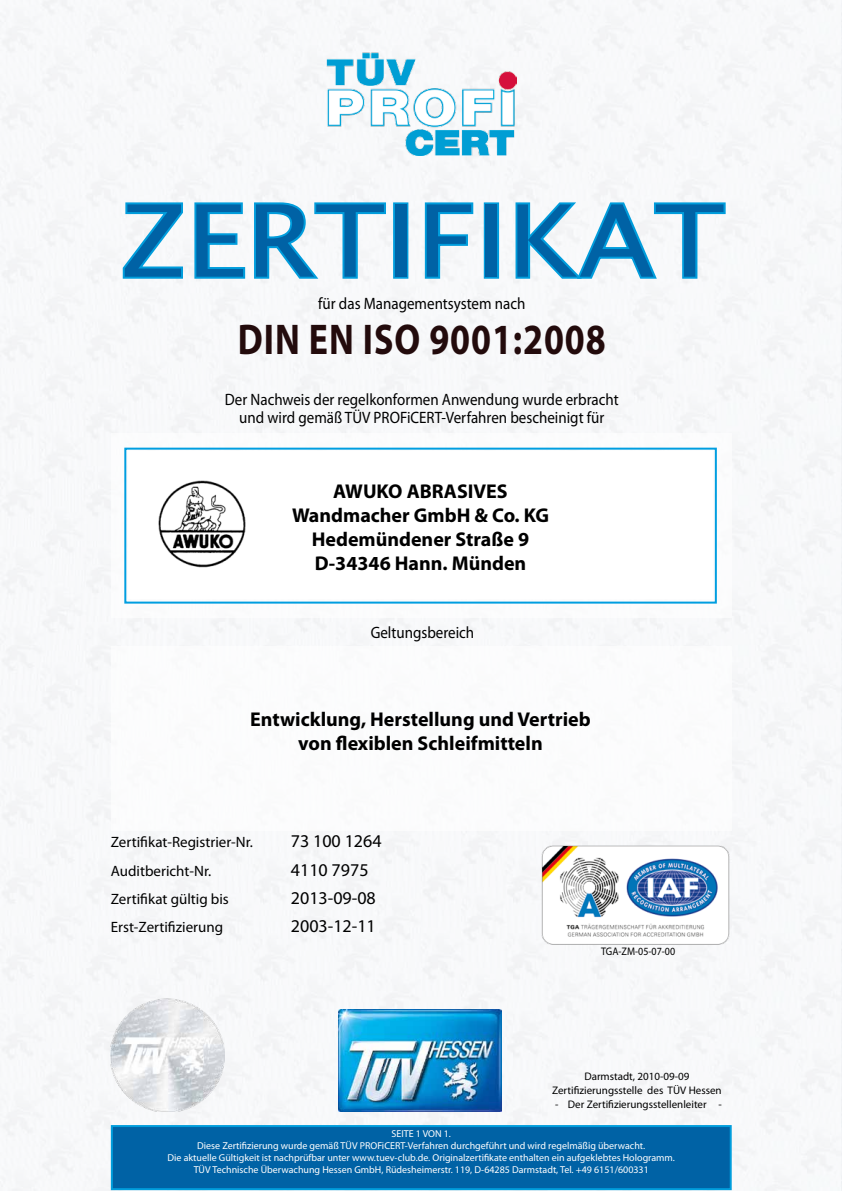
<style>
.page{position:relative;width:842px;height:1191px;background:#fff}
.page>*{position:absolute;margin:0;border:0;box-sizing:border-box;transform-origin:0 0}
.t1{font:100px "Lucida Sans Unicode";color:#0062a5;scale:1.1 1}
.t2{font:700 43.2px "Myriad Pro";letter-spacing:.025em;color:#230b0c;scale:.83 1}
.t3{font:700 20px/24px "Myriad Pro";color:#000;text-align:center}
.t4{font:18px "Myriad Pro";color:#000}
.t5{font:16.5px/18px "Myriad Pro";color:#000;text-align:center;scale:.91 1}
.t6{font:15px "Myriad Pro";color:#000}
.t7{font:11px/14px "Myriad Pro";color:#000;text-align:center}
.t8{font:11px "Myriad Pro";color:#000;scale:.91 1}
.t9{font:10px/12px "Myriad Pro";color:#fff;text-align:center}
</style>
<div class="page">
<img style="left:0;top:0;width:842px;height:1191px">
<img style="left:327px;top:52px;width:190px;height:104px">
<div style="left:111px;top:433px;width:621px;height:185px;background:#fff"></div>
<div style="left:111px;top:646px;width:621px;height:184px;background:#fff"></div>
<div style="left:111px;top:1125px;width:621px;height:65px;background:#0062a5;border:2px solid #009ddc"></div>
<img style="left:339px;top:1009px;width:162px;height:102px">
<img style="left:539px;top:844px;width:193px;height:102px">
<div style="left:124px;top:447px;width:593px;height:156px;border:2px solid #009ee0"></div>
<svg style="left:121px;top:200px;width:64px;height:81px"></svg>
<svg style="left:192px;top:200px;width:196px;height:81px"></svg>
<div style="left:393px;top:202px;width:15px;height:77px;border:4px solid #009ddc"></div>
<svg style="left:423px;top:200px;width:52px;height:81px"></svg>
<div style="left:484px;top:202px;width:15px;height:77px;border:4px solid #009ddc"></div>
<svg style="left:513px;top:200px;width:215px;height:82px"></svg>
<img style="left:111px;top:998px;width:113px;height:113px">
<img style="left:158px;top:480px;width:88px;height:88px">
<h1 class="t1" style="left:120px;top:162px;width:551px">ZERTIFIKAT</h1>
<h3 class="t5" style="left:318px;top:294px;width:229px">für das Managementsystem nach</h3>
<h2 class="t2" style="left:238px;top:311px;width:445px">DIN EN ISO 9001:2008</h2>
<h3 class="t5" style="left:225px;top:390px;width:434px">Der Nachweis der regelkonformen Anwendung wurde erbracht und wird gemäß TÜV PROFiCERT-Verfahren bescheinigt für</h3>
<h3 class="t3" style="left:292px;top:478px;width:258px">AWUKO ABRASIVES<br>Wandmacher GmbH &amp; Co. KG<br>Hedemündener Straße 9<br>D-34346 Hann. Münden</h3>
<h3 class="t5" style="left:371px;top:623px;width:115px">Geltungsbereich</h3>
<h3 class="t3" style="left:250px;top:707px;width:342px">Entwicklung, Herstellung und Vertrieb von flexiblen Schleifmitteln</h3>
<h3 class="t6" style="left:111px;top:833px;width:144px">Zertifikat-Registrier-Nr.</h3>
<h3 class="t4" style="left:291px;top:830px;width:92px">73 100 1264</h3>
<h3 class="t6" style="left:111px;top:861px;width:102px">Auditbericht-Nr.</h3>
<h3 class="t4" style="left:291px;top:858px;width:79px">4110 7975</h3>
<h3 class="t6" style="left:111px;top:889px;width:120px">Zertifikat gültig bis</h3>
<h3 class="t4" style="left:291px;top:886px;width:86px">2013-09-08</h3>
<h3 class="t6" style="left:111px;top:918px;width:114px">Erst-Zertifizierung</h3>
<h3 class="t4" style="left:291px;top:915px;width:86px">2003-12-11</h3>
<p class="t8" style="left:601px;top:944px;width:83px">TGA-ZM-05-07-00</p>
<p class="t7" style="left:552px;top:1069px;width:171px">Darmstadt, 2010-09-09<br>Zertifizierungsstelle des TÜV Hessen</p>
<p class="t7" style="left:555px;top:1097px;width:168px">- Der Zertifizierungsstellenleiter -</p>
<p class="t9" style="left:168px;top:1128px;width:509px">SEITE 1 VON 1.<br>Diese Zertifizierung wurde gemäß TÜV PROFiCERT-Verfahren durchgeführt und wird regelmäßig überwacht.<br>Die aktuelle Gültigkeit ist nachprüfbar unter www.tuev-club.de. Originalzertifikate enthalten ein aufgeklebtes Hologramm.<br>TÜV Technische Überwachung Hessen GmbH, Rüdesheimerstr. 119, D-64285 Darmstadt, Tel. +49 6151/600331</p>
</div>
